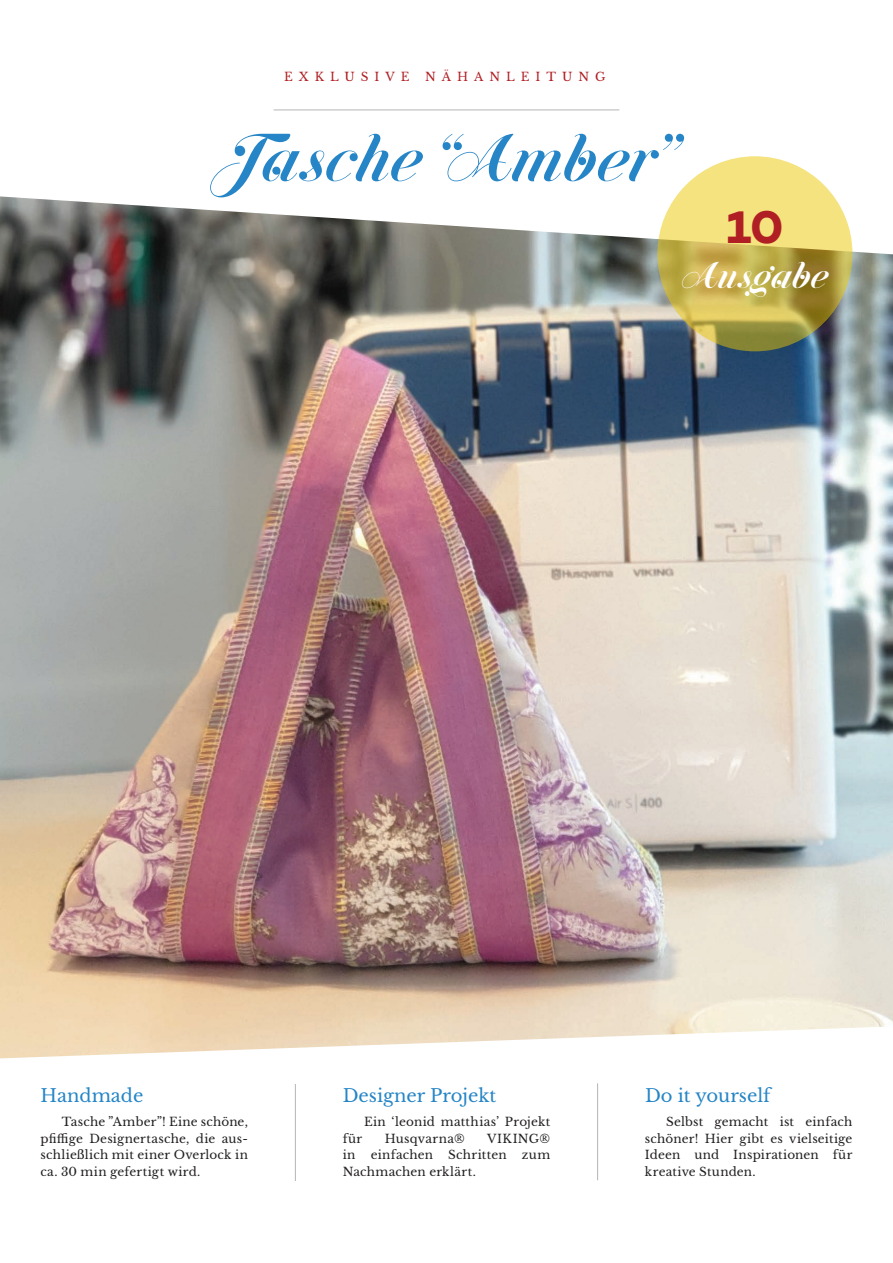
<style>
.page{position:relative;width:893px;height:1263px;background:#fff}
.page>*{position:absolute;margin:0;border:0;box-sizing:border-box;transform-origin:0 0}
.t1{font:500 67.5px "Jitzu Swash";color:#2585c6}
.t2{font:46.5px "Campton Bold DEMO";color:#b01f23}
.t3{font:500 37.5px "Jitzu Swash";color:#fff}
.t4{font:18px "Libre Baskerville";color:#2585c6}
.t5{font:12px/16.5px "Libre Baskerville";letter-spacing:.02em;color:#231f20;text-align:justify}
.t6{font:12px "Libre Baskerville";letter-spacing:.5em;color:#b01f23}
</style>
<div class="page">
<img style="left:0;top:196px;width:893px;height:862px">
<hr style="left:295px;top:1084px;width:1px;height:97px;background:#000">
<hr style="left:597px;top:1083px;width:1px;height:97px;background:#000">
<hr style="left:274px;top:110px;width:345px;height:1px;background:#000">
<svg style="left:657px;top:156px;width:195px;height:195px;background:#d2c061"></svg>
<p class="t6" style="left:284px;top:69px;width:127px">EXKLUSIVE</p>
<p class="t6" style="left:425px;top:69px;width:182px">NÄHANLEITUNG</p>
<h1 class="t1" style="left:216px;top:117px;width:470px">Tasche “Amber”</h1>
<h2 class="t2" style="left:726px;top:200px;width:59px">10</h2>
<h3 class="t3" style="left:682px;top:253px;width:147px">Ausgabe</h3>
<h3 class="t4" style="left:40px;top:1084px;width:104px">Handmade</h3>
<h3 class="t4" style="left:343px;top:1084px;width:155px">Designer Projekt</h3>
<h3 class="t4" style="left:645px;top:1084px;width:127px">Do it yourself</h3>
<p class="t5" style="left:40px;top:1114px;width:209px;text-indent:21px">Tasche ”Amber”! Eine schöne, pfiffige Designertasche, die aus&shy;schließlich mit einer Overlock in ca. 30 min gefertigt wird.</p>
<p class="t5" style="left:364px;top:1114px;width:188px">Ein ‘leonid matthias’ Projekt</p>
<p class="t5" style="left:645px;top:1114px;width:209px;text-indent:21px">Selbst gemacht ist einfach schöner! Hier gibt es vielseitige Ideen und Inspirationen für kreative Stunden.</p>
<p class="t5" style="left:343px;top:1130px;width:21px">für</p>
<p class="t5" style="left:385px;top:1130px;width:81px">Husqvarna®</p>
<p class="t5" style="left:487px;top:1130px;width:64px">VIKING®</p>
<p class="t5" style="left:343px;top:1147px;width:14px">in</p>
<p class="t5" style="left:371px;top:1147px;width:64px">einfachen</p>
<p class="t5" style="left:448px;top:1147px;width:60px">Schritten</p>
<p class="t5" style="left:522px;top:1147px;width:30px">zum</p>
<p class="t5" style="left:343px;top:1163px;width:135px">Nachmachen erklärt.</p>
</div>
